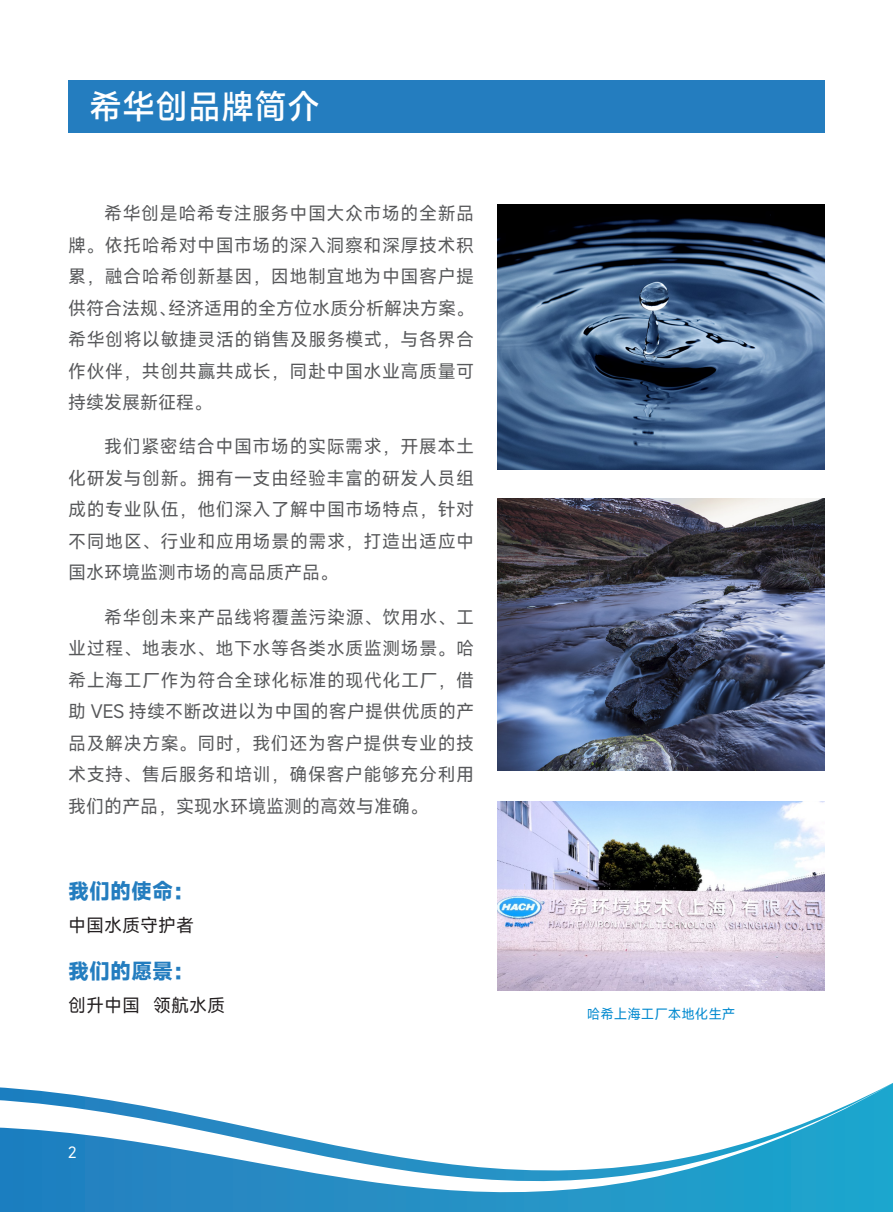
<style>
.page{position:relative;width:893px;height:1212px;background:#fff}
.page>*{position:absolute;margin:0;border:0;box-sizing:border-box;transform-origin:0 0}
.t1{font:500 33px "Mi Sans";color:#fff}
.t2{font:700 21px "Mi Sans";color:#247dbf}
.t3{font:18px/31.5px "Mi Sans";letter-spacing:.03em;color:#57585a;text-align:justify}
.t4{font:18px "Mi Sans";color:#231f20}
.t5{font:15px "Mi Sans";color:#fff}
.t6{font:13.5px "Mi Sans";color:#0089cf}
</style>
<div class="page">
<svg style="left:0;top:1083px;width:892px;height:129px"></svg>
<svg style="left:892px;top:1083px;width:1px;height:129px"></svg>
<div style="left:68px;top:80px;width:757px;height:53px;background:#247dbf"></div>
<img style="left:498px;top:204px;width:327px;height:265px">
<img style="left:498px;top:499px;width:327px;height:271px">
<img style="left:498px;top:801px;width:327px;height:190px">
<h1 class="t1" style="left:89px;top:85px;width:232px">希华创品牌简介</h1>
<p class="t3" style="left:68px;top:198px;width:407px;text-indent:36px">希华创是哈希专注服务中国大众市场的全新品牌。依托哈希对中国市场的深入洞察和深厚技术积累，融合哈希创新基因，因地制宜地为中国客户提供符合法规、经济适用的全方位水质分析解决方案。希华创将以敏捷灵活的销售及服务模式，与各界合作伙伴，共创共赢共成长，同赴中国水业高质量可持续发展新征程。</p>
<p class="t3" style="left:68px;top:431px;width:407px;text-indent:36px">我们紧密结合中国市场的实际需求，开展本土化研发与创新。拥有一支由经验丰富的研发人员组成的专业队伍，他们深入了解中国市场特点，针对不同地区、行业和应用场景的需求，打造出适应中国水环境监测市场的高品质产品。</p>
<p class="t3" style="left:68px;top:601px;width:407px;text-indent:36px">希华创未来产品线将覆盖污染源、饮用水、工业过程、地表水、地下水等各类水质监测场景。哈希上海工厂作为符合全球化标准的现代化工厂，借助 VES 持续不断改进以为中国的客户提供优质的产品及解决方案。同时，我们还为客户提供专业的技术支持、售后服务和培训，确保客户能够充分利用我们的产品，实现水环境监测的高效与准确。</p>
<p class="t2" style="left:68px;top:877px;width:128px">我们的使命：</p>
<p class="t4" style="left:68px;top:913px;width:128px">中国水质守护者</p>
<p class="t2" style="left:68px;top:957px;width:128px">我们的愿景：</p>
<p class="t4" style="left:68px;top:993px;width:158px">创升中国 领航水质</p>
<p class="t5" style="left:68px;top:1142px;width:10px">2</p>
<p class="t6" style="left:587px;top:1005px;width:150px">哈希上海工厂本地化生产</p>
</div>
